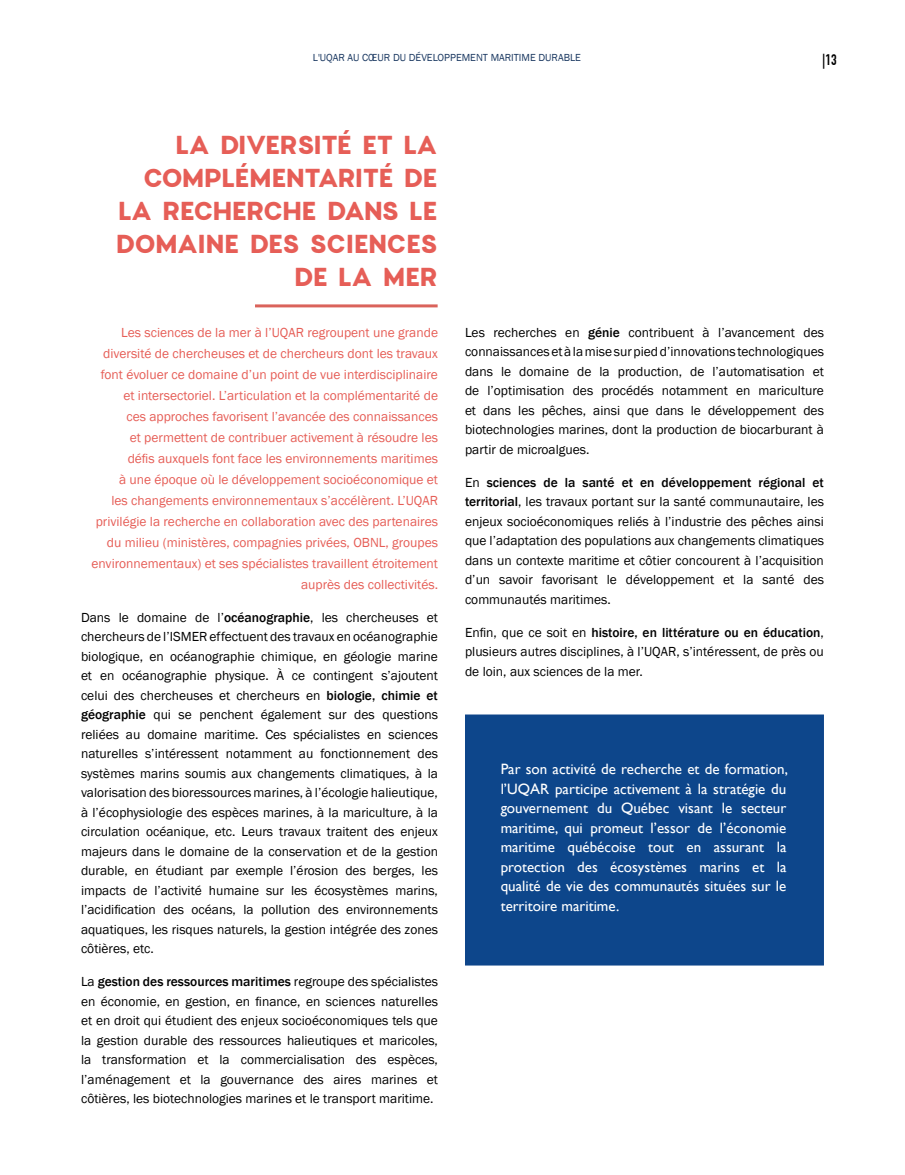
<style>
.page{position:relative;width:905px;height:1175px;background:#fff}
.page>*{position:absolute;margin:0;border:0;box-sizing:border-box;transform-origin:0 0}
.t1{font:700 25.5px/33px "Charlevoix Pro";letter-spacing:-.04em;color:#e65e57;text-align:right}
.t2{font:15px/19.5px "Gill Sans";color:#fff;text-align:justify}
.t3{font:700 15px "DIN Condensed";color:#000}
.t4{font:13.5px/19.5px "Franklin Gothic";color:#000;text-align:justify}
.t5{font:13.5px/21px "Franklin Gothic";color:#e65e57;text-align:right}
.t6{font:10.5px "Franklin Gothic";color:#1a3861}
.s1{font-weight:500}
</style>
<div class="page">
<div style="left:465px;top:714px;width:359px;height:251px;background:#0d468b"></div>
<hr style="left:255px;top:304px;width:182px;height:3px;background:#da635b">
<p class="t6" style="left:313px;top:51px;width:269px">L'UQAR AU COEUR DU DÉVELOPPEMENT MARITIME DURABLE</p>
<h1 class="t1" style="left:115px;top:129px;width:324px">LA DIVERSITÉ ET LA<br>COMPLÉMENTARITÉ DE<br>LA RECHERCHE DANS LE<br>DOMAINE DES SCIENCES<br>DE LA MER</h1>
<p class="t3" style="left:822px;top:51px;width:16px">|13</p>
<p class="t5" style="left:92px;top:322px;width:348px">Les sciences de la mer à l’UQAR regroupent une grande diversité de chercheuses et de chercheurs dont les travaux font évoluer ce domaine d’un point de vue interdisciplinaire et intersectoriel. L’articulation et la complémentarité de<br>ces approches favorisent l’avancée des connaissances<br>et permettent de contribuer activement à résoudre les<br>défis auxquels font face les environnements maritimes<br>à une époque où le développement socioéconomique et<br>les changements environnementaux s’accélèrent. L’UQAR privilégie la recherche en collaboration avec des partenaires du milieu (ministères, compagnies privées, OBNL, groupes environnementaux) et ses spécialistes travaillent étroitement auprès des collectivités.</p>
<p class="t4" style="left:81px;top:608px;width:358px">Dans le domaine de l’<span class="s1">océanographie</span>, les chercheuses et chercheurs de l’ISMER effectuent des travaux en océanographie biologique, en océanographie chimique, en géologie marine et en océanographie physique. À ce contingent s’ajoutent celui des chercheuses et chercheurs en <span class="s1">biologie, chimie et géographie</span> qui se penchent également sur des questions reliées au domaine maritime. Ces spécialistes en sciences naturelles s’intéressent notamment au fonctionnement des systèmes marins soumis aux changements climatiques, à la valorisation des bioressources marines, à l’écologie halieutique, à l’écophysiologie des espèces marines, à la mariculture, à la circulation océanique, etc. Leurs travaux traitent des enjeux majeurs dans le domaine de la conservation et de la gestion durable, en étudiant par exemple l’érosion des berges, les impacts de l’activité humaine sur les écosystèmes marins, l’acidification des océans, la pollution des environnements aquatiques, les risques naturels, la gestion intégrée des zones côtières, etc.</p>
<p class="t4" style="left:81px;top:972px;width:358px">La <span class="s1">gestion des ressources maritimes</span> regroupe des spécialistes en économie, en gestion, en finance, en sciences naturelles et en droit qui étudient des enjeux socioéconomiques tels que la gestion durable des ressources halieutiques et maricoles, la transformation et la commercialisation des espèces, l’aménagement et la gouvernance des aires marines et côtières, les biotechnologies marines et le transport maritime.</p>
<p class="t4" style="left:465px;top:323px;width:360px">Les recherches en <span class="s1">génie</span> contribuent à l’avancement des connaissances et à la mise sur pied d’innovations technologiques dans le domaine de la production, de l’automatisation et de l’optimisation des procédés notamment en mariculture et dans les pêches, ainsi que dans le développement des biotechnologies marines, dont la production de biocarburant à partir de microalgues.</p>
<p class="t4" style="left:465px;top:472px;width:360px">En <span class="s1">sciences de la santé et en développement régional et territorial</span>, les travaux portant sur la santé communautaire, les enjeux socioéconomiques reliés à l’industrie des pêches ainsi que l’adaptation des populations aux changements climatiques dans un contexte maritime et côtier concourent à l’acquisition d’un savoir favorisant le développement et la santé des communautés maritimes.</p>
<p class="t4" style="left:465px;top:622px;width:360px">Enfin, que ce soit en <span class="s1">histoire, en littérature ou en éducation</span>, plusieurs autres disciplines, à l’UQAR, s’intéressent, de près ou de loin, aux sciences de la mer.</p>
<p class="t2" style="left:500px;top:759px;width:289px">Par son activité de recherche et de formation, l’UQAR participe activement à la stratégie du gouvernement du Québec visant le secteur maritime, qui promeut l’essor de l’économie maritime québécoise tout en assurant la protection des écosystèmes marins et la qualité de vie des communautés situées sur le territoire maritime.</p>
</div>
